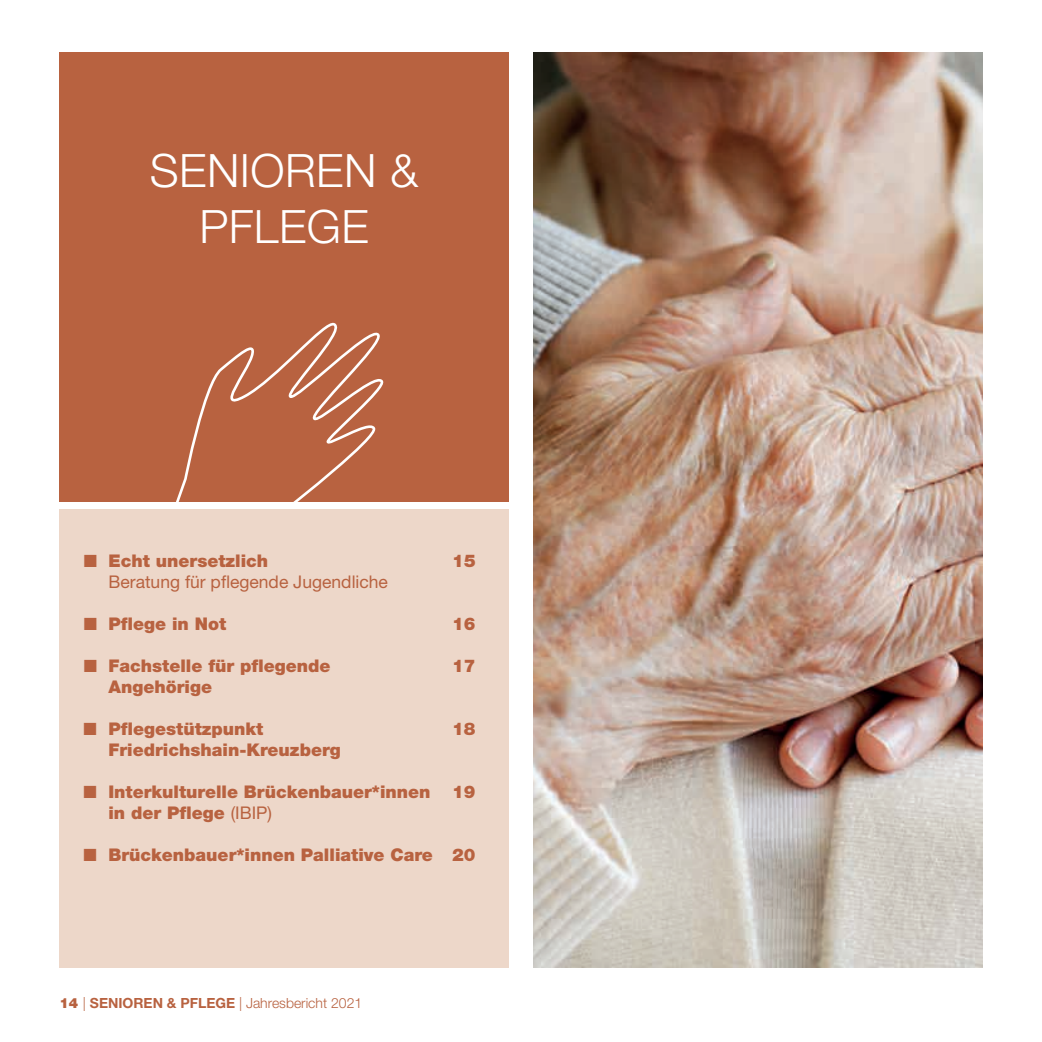
<style>
.page{position:relative;width:1042px;height:1042px;background:#fff}
.page>*{position:absolute;margin:0;border:0;box-sizing:border-box;transform-origin:0 0}
.t1{font:300 46.02px/56px "Helvetica Neue";letter-spacing:.01em;color:#fff;text-align:center}
.t2{font:900 17.5px/21px "Helvetica Neue";color:#b86240}
.t3{font:17.5px "Helvetica Neue";color:#b86240}
.t4{font:300 14px "Helvetica Neue";color:#b86240}
.s1{font-weight:400}
.s2{font-weight:900}
.s3{font-weight:700}
</style>
<div class="page">
<div style="left:60px;top:508px;width:448px;height:459px;background:#edd7c9"></div>
<div style="left:60px;top:52px;width:448px;height:449px;background:#b86240"></div>
<svg style="left:176px;top:322px;width:208px;height:179px"></svg>
<img style="left:533px;top:52px;width:449px;height:915px">
<h1 class="t1" style="left:150px;top:141px;width:270px">SENIOREN &amp;<br>PFLEGE</h1>
<p class="t2" style="left:84px;top:550px;width:186px">■ Echt unersetzlich</p>
<p class="t2" style="left:452px;top:550px;width:25px">15</p>
<p class="t3" style="left:108px;top:571px;width:281px">Beratung für pflegende Jugendliche</p>
<p class="t2" style="left:84px;top:613px;width:144px">■ Pflege in Not</p>
<p class="t2" style="left:452px;top:613px;width:25px">16</p>
<p class="t2" style="left:84px;top:655px;width:248px">■ Fachstelle für pflegende</p>
<p class="t2" style="left:452px;top:655px;width:25px">17</p>
<p class="t2" style="left:108px;top:676px;width:105px">Angehörige</p>
<p class="t2" style="left:84px;top:718px;width:181px">■ Pflegestützpunkt</p>
<p class="t2" style="left:452px;top:718px;width:25px">18</p>
<p class="t2" style="left:108px;top:739px;width:234px">Friedrichshain-Kreuzberg</p>
<p class="t2" style="left:108px;top:781px;width:369px;text-indent:-25px">■ Interkulturelle Brückenbauer*innen 19 in der Pflege <span class="s1">(IBIP)</span></p>
<p class="t2" style="left:84px;top:844px;width:393px">■ Brückenbauer*innen Palliative Care 20</p>
<p class="t4" style="left:60px;top:994px;width:304px"><span class="s2">14</span> | <span class="s3">SENIOREN &amp; PFLEGE</span> | Jahresbericht 2021</p>
</div>
